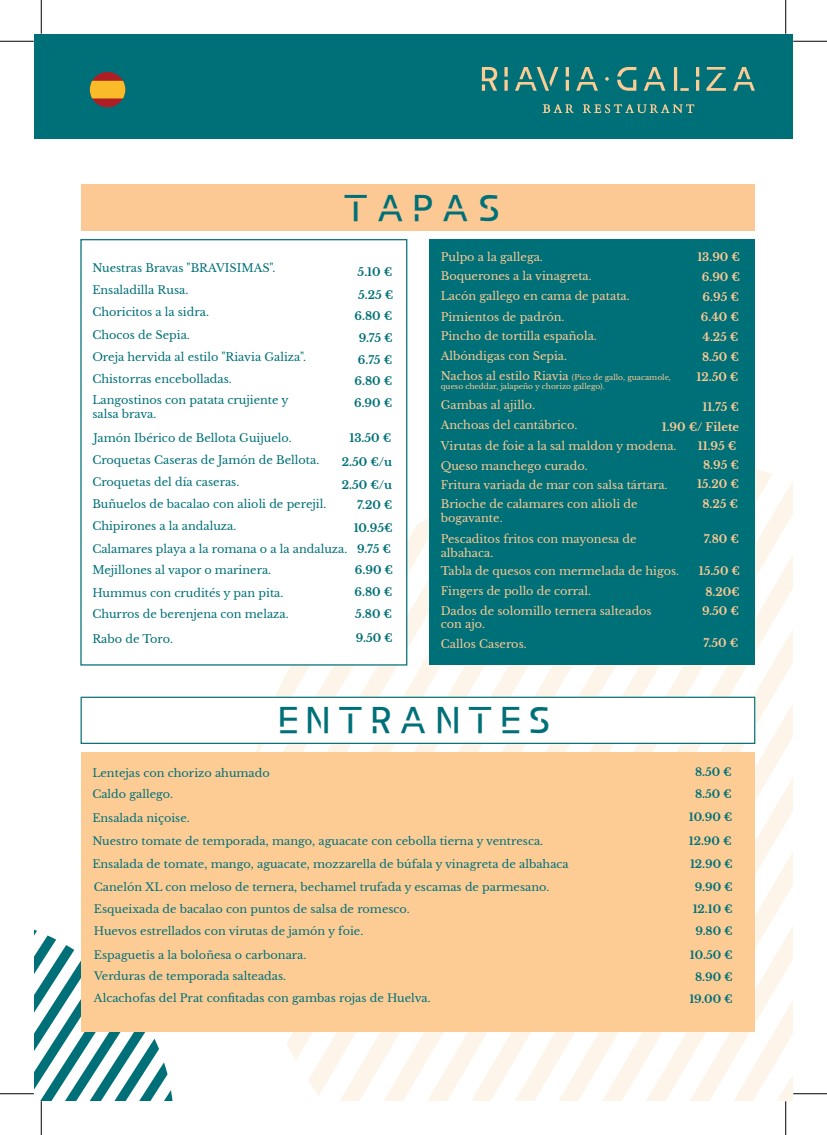
<style>
.page{position:relative;width:827px;height:1135px;background:#fff}
.page>*{position:absolute;margin:0;border:0;box-sizing:border-box;transform-origin:0 0}
.t1{font:37.5px "Abang";letter-spacing:.2em;color:#007078}
.t2{font:11.25px/19.9px "Libre Baskerville";color:#fcc994}
.t3{font:11.25px/22px "Libre Baskerville";color:#007078}
.t4{font:700 11.25px/19.9px "Libre Baskerville";color:#fcc994;text-align:center}
.t5{font:700 11.25px/21.8px "Libre Baskerville";color:#007078;text-align:center}
.t6{font:11.25px "Libre Baskerville";color:#006f74}
.t7{font:700 11.25px "Libre Baskerville";color:#006f74}
.t8{font:11px/21.8px "Libre Baskerville";color:#007078}
.t9{font:700 11px/22.8px "Libre Baskerville";color:#007078;text-align:center}
.t10{font:7.5px/9px "Libre Baskerville";color:#fcc994}
.s1{font-size:11.25px}
</style>
<div class="page">
<svg style="left:34px;top:929px;width:139px;height:172px"></svg>
<svg style="left:242px;top:454px;width:550px;height:647px"></svg>
<div style="left:81px;top:753px;width:673px;height:279px;background:#fdcc95"></div>
<div style="left:34px;top:34px;width:758px;height:105px;background:#007078"></div>
<svg style="left:482px;top:67px;width:273px;height:24px"></svg>
<svg style="left:542px;top:104px;width:152px;height:9px"></svg>
<svg style="left:90px;top:72px;width:35px;height:35px"></svg>
<svg style="left:90px;top:81px;width:35px;height:17px"></svg>
<div style="left:81px;top:184px;width:674px;height:46px;background:#fcc994"></div>
<div style="left:82px;top:697px;width:673px;height:46px;background:#fff"></div>
<div style="left:81px;top:697px;width:674px;height:47px;border:1px solid #0c7178"></div>
<div style="left:80px;top:239px;width:327px;height:426px;background:#fff;border:1px solid #007078"></div>
<div style="left:429px;top:240px;width:325px;height:425px;background:#007078"></div>
<hr style="left:0;top:41px;width:34px;height:1px;background:#000">
<hr style="left:793px;top:41px;width:34px;height:1px;background:#000">
<hr style="left:0;top:1093px;width:34px;height:1px;background:#000">
<hr style="left:793px;top:1093px;width:34px;height:1px;background:#000">
<hr style="left:41px;top:0;width:1px;height:34px;background:#000">
<hr style="left:41px;top:1101px;width:1px;height:34px;background:#000">
<hr style="left:785px;top:0;width:1px;height:34px;background:#000">
<hr style="left:785px;top:1101px;width:1px;height:34px;background:#000">
<h1 class="t1" style="left:343px;top:190px;width:158px">TAPAS</h1>
<p class="t3" style="left:92px;top:257px;width:185px">Nuestras Bravas "BRAVISIMAS".<br>Ensaladilla Rusa.<br>Choricitos a la sidra.</p>
<p class="t3" style="left:92px;top:324px;width:215px;line-height:21.6px">Chocos de Sepia.<br>Oreja hervida al estilo "Riavia Galiza".<br>Chistorras encebolladas.<br>Langostinos con patata crujiente y</p>
<p class="t3" style="left:92px;top:402px;width:201px;line-height:24.4px">salsa brava.<br>Jamón Ibérico de Bellota Guijuelo.</p>
<p class="t3" style="left:92px;top:449px;width:256px">Croquetas Caseras de Jamón de Bellota.<br>Croquetas del día caseras.<br>Buñuelos de bacalao con alioli de perejil.<br>Chipirones a la andaluza.<br>Calamares playa a la romana o a la andaluza.<br>Mejillones al vapor o marinera.</p>
<p class="t3" style="left:92px;top:582px;width:198px;line-height:21.4px">Hummus con crudités y pan pita.<br>Churros de berenjena con melaza.</p>
<p class="t5" style="left:357px;top:260px;width:37px;line-height:23px;text-align:left">5.10 €<br>5.25 €</p>
<p class="t5" style="left:354px;top:305px;width:40px">6.80 €<br>9.75 €<br>6.75 €<br>6.80 €<br>6.90 €</p>
<p class="t5" style="left:342px;top:427px;width:52px;line-height:23.2px">13.50 €<br>2.50 €/u<br>2.50 €/u</p>
<p class="t5" style="left:354px;top:494px;width:41px">7.20 €<br>10.95€<br>9.75 €<br>6.90 €</p>
<p class="t5" style="left:354px;top:582px;width:39px;line-height:21.1px;text-align:left">6.80 €<br>5.80 €</p>
<p class="t6" style="left:92px;top:632px;width:82px">Rabo de Toro.</p>
<p class="t7" style="left:356px;top:631px;width:38px">9.50 €</p>
<p class="t2" style="left:441px;top:247px;width:190px">Pulpo a la gallega.<br>Boquerones a la vinagreta.<br>Lacón gallego en cama de patata.</p>
<p class="t2" style="left:441px;top:308px;width:158px;line-height:18.6px">Pimientos de padrón.<br>Pincho de tortilla española.</p>
<p class="t2" style="left:441px;top:346px;width:128px">Albóndigas con Sepia.</p>
<p class="t10" style="left:441px;top:372px;width:232px"><span class="s1">Nachos al estilo Riavia</span> (Pico de gallo, guacamole, queso cheddar, jalapeño y chorizo gallego).</p>
<p class="t2" style="left:441px;top:395px;width:138px;line-height:19.5px">Gambas al ajillo.<br>Anchoas del cantábrico.</p>
<p class="t2" style="left:441px;top:435px;width:237px;line-height:20.8px">Virutas de foie a la sal maldon y modena.<br>Queso manchego curado.</p>
<p class="t2" style="left:441px;top:476px;width:228px;line-height:18.8px">Fritura variada de mar con salsa tártara.<br>Brioche de calamares con alioli de</p>
<p class="t2" style="left:441px;top:507px;width:197px;line-height:21.5px">bogavante.<br>Pescaditos fritos con mayonesa de</p>
<p class="t2" style="left:441px;top:544px;width:240px;line-height:17.8px">albahaca.<br>Tabla de quesos con mermelada de higos.</p>
<p class="t2" style="left:441px;top:581px;width:212px">Fingers de pollo de corral.<br>Dados de solomillo ternera salteados</p>
<p class="t2" style="left:441px;top:614px;width:46px">con ajo.</p>
<p class="t4" style="left:696px;top:247px;width:45px">13.90 €<br>6.90 €<br>6.95 €<br>6.40 €<br>4.25 €<br>8.50 €<br>12.50 €</p>
<p class="t4" style="left:661px;top:398px;width:79px;line-height:19.4px;text-align:right">11.75 €<br>1.90 €/ Filete<br>11.95 €<br>8.95 €<br>15.20 €<br>8.25 €</p>
<p class="t4" style="left:703px;top:529px;width:37px">7.80 €</p>
<p class="t4" style="left:698px;top:560px;width:43px;line-height:21.2px">15.50 €<br>8.20€</p>
<p class="t4" style="left:702px;top:601px;width:38px">9.50 €</p>
<p class="t2" style="left:441px;top:634px;width:87px">Callos Caseros.</p>
<p class="t4" style="left:703px;top:633px;width:36px">7.50 €</p>
<h1 class="t1" style="left:278px;top:702px;width:273px">ENTRANTES</h1>
<p class="t8" style="left:92px;top:762px;width:179px">Lentejas con chorizo ahumado</p>
<p class="t9" style="left:695px;top:761px;width:38px">8.50 €</p>
<p class="t8" style="left:92px;top:784px;width:82px">Caldo gallego.</p>
<p class="t9" style="left:695px;top:782px;width:38px">8.50 €</p>
<p class="t8" style="left:92px;top:806px;width:452px;line-height:23.5px">Ensalada niçoise.<br>Nuestro tomate de temporada, mango, aguacate con cebolla tierna y ventresca.</p>
<p class="t9" style="left:688px;top:806px;width:45px">10.90 €</p>
<p class="t9" style="left:688px;top:829px;width:44px">12.90 €</p>
<p class="t8" style="left:92px;top:853px;width:478px">Ensalada de tomate, mango, aguacate, mozzarella de búfala y vinagreta de albahaca</p>
<p class="t9" style="left:690px;top:852px;width:44px">12.90 €</p>
<p class="t8" style="left:94px;top:876px;width:457px">Canelón XL con meloso de ternera, bechamel trufada y escamas de parmesano.<br>Esqueixada de bacalao con puntos de salsa de romesco.<br>Huevos estrellados con virutas de jamón y foie.</p>
<p class="t8" style="left:94px;top:944px;width:338px">Espaguetis a la boloñesa o carbonara.<br>Verduras de temporada salteadas.<br>Alcachofas del Prat confitadas con gambas rojas de Huelva.</p>
<p class="t9" style="left:692px;top:875px;width:42px;text-align:left">9.90 €<br>12.10 €</p>
<p class="t9" style="left:690px;top:919px;width:44px;line-height:23.9px">9.80 €<br>10.50 €</p>
<p class="t9" style="left:689px;top:966px;width:45px;line-height:22px">8.90 €<br>19.00 €</p>
</div>
